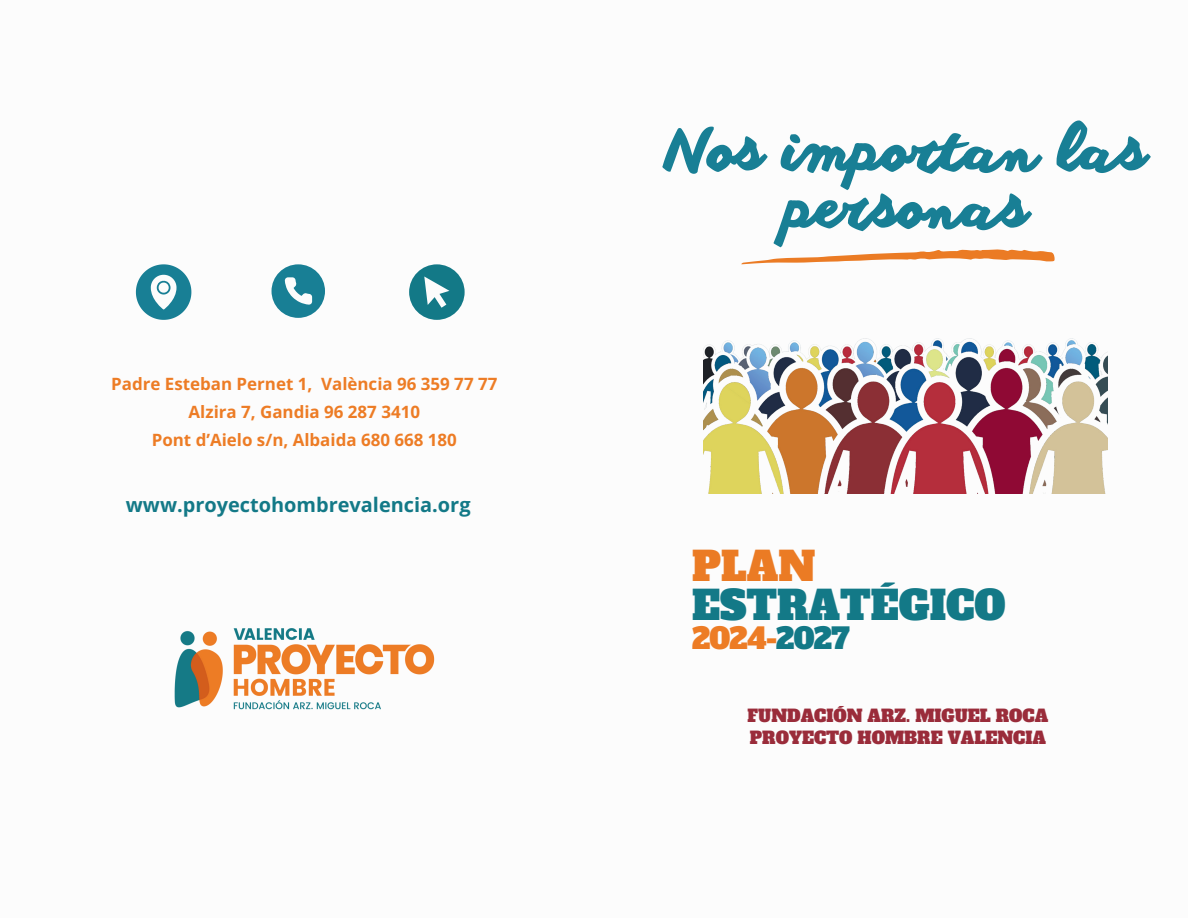
<style>
.page{position:relative;width:1188px;height:918px;background:#fff}
.page>*{position:absolute;margin:0;border:0;box-sizing:border-box;transform-origin:0 0}
.t1{font:700 56.85px/57.2px "Another Shabby";color:#187f95;text-align:center}
.t2{font:39.3px "Alfa Slab One";color:#137987}
.t3{font:39.3px "Alfa Slab One";color:#eb7b24}
.t4{font:28.5px "Alfa Slab One";letter-spacing:-.03em;color:#ed7c25}
.t5{font:700 19.95px "Open Sans";color:#137987}
.t6{font:700 16.95px/28.2px "Open Sans";color:#ed7c25;text-align:center}
.t7{font:16.8px/21.3px "Alfa Slab One";color:#9a2c3a}
.s1{color:#137987}
</style>
<div class="page">
<svg style="left:136px;top:264px;width:55px;height:55px"></svg>
<svg style="left:272px;top:264px;width:53px;height:54px"></svg>
<svg style="left:836px;top:249px;width:219px;height:7px"></svg>
<div style="left:409px;top:264px;width:56px;height:56px;background:#137987;border-radius:50%"></div>
<svg style="left:424px;top:276px;width:25px;height:31px"></svg>
<img style="left:174px;top:628px;width:261px;height:82px">
<img style="left:704px;top:256px;width:404px;height:238px">
<p class="t6" style="left:111px;top:369px;width:388px">Padre Esteban Pernet 1, València 96 359 77 77<br>Alzira 7, Gandia 96 287 3410<br>Pont d’Aielo s/n, Albaida 680 668 180</p>
<p class="t5" style="left:126px;top:491px;width:346px">www.proyectohombrevalencia.org</p>
<h1 class="t1" style="left:666px;top:123px;width:482px">Nos importan las personas</h1>
<h2 class="t3" style="left:692px;top:532px;width:125px">PLAN</h2>
<h2 class="t2" style="left:692px;top:571px;width:315px">ESTRATÉGICO</h2>
<h3 class="t4" style="left:692px;top:614px;width:159px">2024-<span class="s1">2027</span></h3>
<p class="t7" style="left:748px;top:704px;width:302px">FUNDACIÓN ARZ. MIGUEL ROCA<br>PROYECTO HOMBRE VALENCIA</p>
</div>
